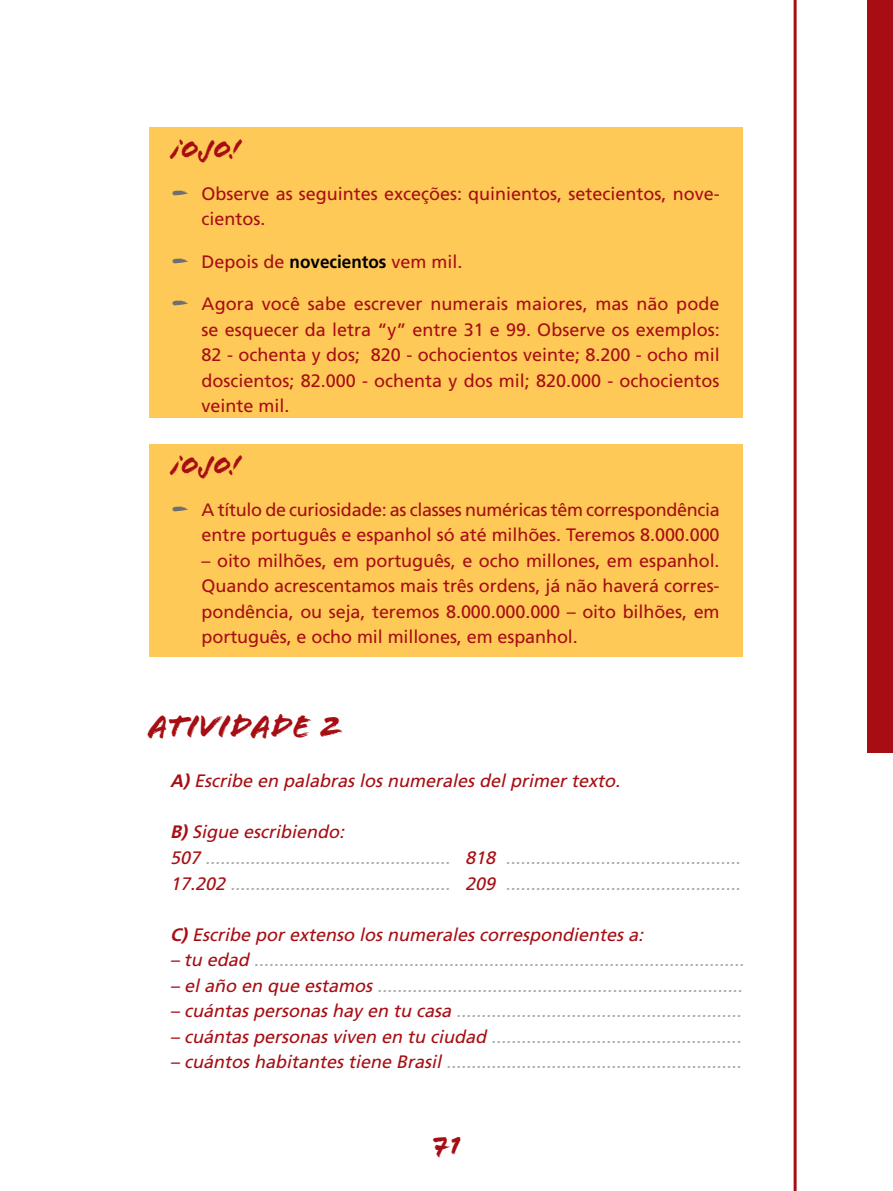
<style>
.page{position:relative;width:893px;height:1191px;background:#fff}
.page>*{position:absolute;margin:0;border:0;box-sizing:border-box;transform-origin:0 0}
.t1{font:33px "Flood";color:#a70e13}
.t2{font:27px "Flood";color:#a70e13}
.t3{font:italic 18px/25.5px "Frutiger";color:#a7a9ac}
.t4{font:18px/25.5px "Frutiger";letter-spacing:-.005em;color:#a70e13;text-align:justify}
.t5{font:italic 18px "Frutiger";color:#a70e13}
.s1{font-family:"Flood";font-size:33px;color:#6d6f71}
.s2{font-weight:700;color:#000}
.s3{font-weight:700}
.s4{font-weight:700;color:#a70e13}
.s5{color:#a70e13}
</style>
<div class="page">
<hr style="left:794px;top:0;width:3px;height:1191px;background:#a70e13">
<div style="left:868px;top:0;width:25px;height:752px;background:#a70e13"></div>
<div style="left:149px;top:128px;width:594px;height:290px;background:#ffc958"></div>
<div style="left:149px;top:444px;width:594px;height:212px;background:#ffc958"></div>
<h2 class="t2" style="left:172px;top:134px;width:70px">¡Ojo!</h2>
<p class="t4" style="left:202px;top:181px;width:520px;text-indent:-30px"><span class="s1">-</span> Observe as seguintes exceções: quinientos, setecientos, nove&shy;cientos.</p>
<p class="t4" style="left:172px;top:249px;width:292px"><span class="s1">-</span> Depois de <span class="s2">novecientos</span> vem mil.</p>
<p class="t4" style="left:202px;top:291px;width:520px;text-indent:-30px"><span class="s1">-</span> Agora você sabe escrever numerais maiores, mas não pode se esquecer da letra “y” entre 31 e 99. Observe os exemplos:<br>82 - ochenta y dos; 820 - ochocientos veinte; 8.200 - ocho mil doscientos; 82.000 - ochenta y dos mil; 820.000 - ochocientos veinte mil.</p>
<h2 class="t2" style="left:172px;top:450px;width:70px">¡Ojo!</h2>
<p class="t4" style="left:172px;top:497px;width:550px;text-align:right"><span class="s1">-</span> A título de curiosidade: as classes numéricas têm correspondência entre português e espanhol só até milhões. Teremos 8.000.000</p>
<p class="t4" style="left:202px;top:548px;width:520px">– oito milhões, em português, e ocho millones, em espanhol.<br>Quando acrescentamos mais três ordens, já não haverá corres&shy;pondência, ou seja, teremos 8.000.000.000 – oito bilhões, em português, e ocho mil millones, em espanhol.</p>
<h1 class="t1" style="left:149px;top:707px;width:196px">Atividade 2</h1>
<p class="t5" style="left:170px;top:770px;width:456px"><span class="s3">A)</span>Escribe en palabraslosnumeralesdelprimertexto.</p>
<p class="t3" style="left:170px;top:819px;width:576px"><span class="s4">B)</span><span class="s5">Sigue escribiendo:<br>507</span> ................................................. <span class="s5">818</span> ...............................................<br><span class="s5">17.202</span> ............................................ <span class="s5">209</span> ...............................................</p>
<p class="t5" style="left:170px;top:923px;width:479px"><span class="s3">C)</span>Escribe porextenso losnumeralescorrespondientesa:</p>
<p class="t3" style="left:170px;top:947px;width:580px"><span class="s5">– tu edad</span> ..................................................................................................</p>
<p class="t3" style="left:170px;top:972px;width:578px"><span class="s5">– elaño en que estamos</span>.........................................................................</p>
<p class="t3" style="left:170px;top:998px;width:577px"><span class="s5">– cuántaspersonashay en tu casa</span> .........................................................</p>
<p class="t3" style="left:170px;top:1023px;width:577px"><span class="s5">– cuántaspersonasviven en tu ciudad</span> ..................................................</p>
<p class="t3" style="left:170px;top:1049px;width:577px"><span class="s5">– cuántoshabitantestiene Brasil</span>...........................................................</p>
<h2 class="t2" style="left:432px;top:1129px;width:30px">71</h2>
</div>
